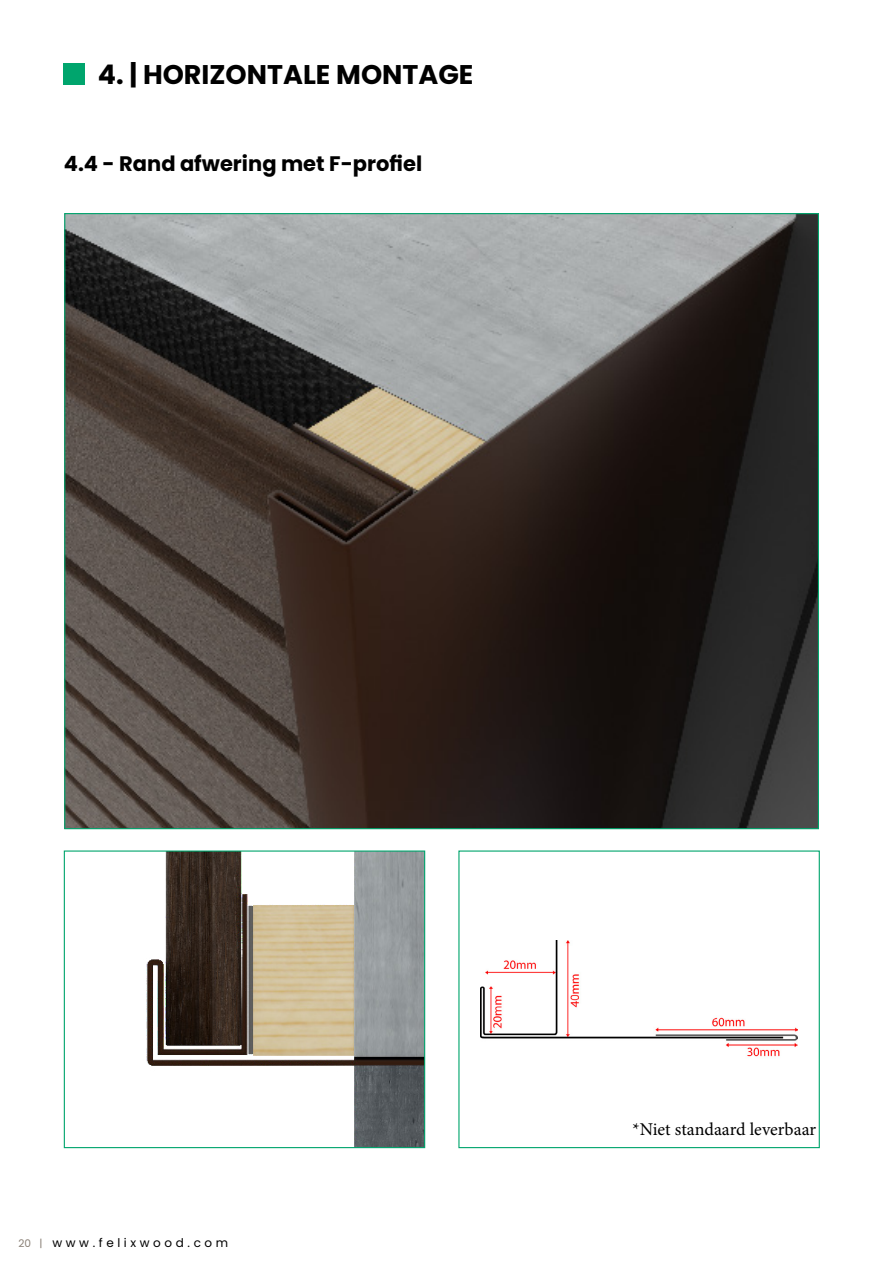
<style>
.page{position:relative;width:893px;height:1263px;background:#fff}
.page>*{position:absolute;margin:0;border:0;box-sizing:border-box;transform-origin:0 0}
.t1{font:700 27px "Poppins";color:#000}
.t2{font:700 21px "Poppins";color:#000}
.t3{font:18px "Minion Pro";color:#000}
.t4{font:12px "Poppins";letter-spacing:.3em;color:#000}
.t5{font:10.5px "Poppins";color:#8a8076}
</style>
<div class="page">
<div style="left:64px;top:64px;width:21px;height:21px;background:#00a56d"></div>
<img style="left:66px;top:215px;width:751px;height:612px">
<img style="left:146px;top:852px;width:277px;height:294px">
<div style="left:64px;top:850px;width:361px;height:298px;border:1px solid #00a56d"></div>
<img style="left:481px;top:940px;width:317px;height:117px">
<div style="left:458px;top:850px;width:362px;height:298px;border:1px solid #00a56d"></div>
<p class="t1" style="left:98px;top:59px;width:377px">4. | HORIZONTALE MONTAGE</p>
<p class="t2" style="left:64px;top:151px;width:360px">4.4 - Rand afwering met F-profiel</p>
<p class="t5" style="left:18px;top:1237px;width:26px">20 |</p>
<p class="t4" style="left:52px;top:1236px;width:177px">www.felixwood.com</p>
<p class="t3" style="left:632px;top:1117px;width:185px">*Niet standaard leverbaar</p>
</div>
